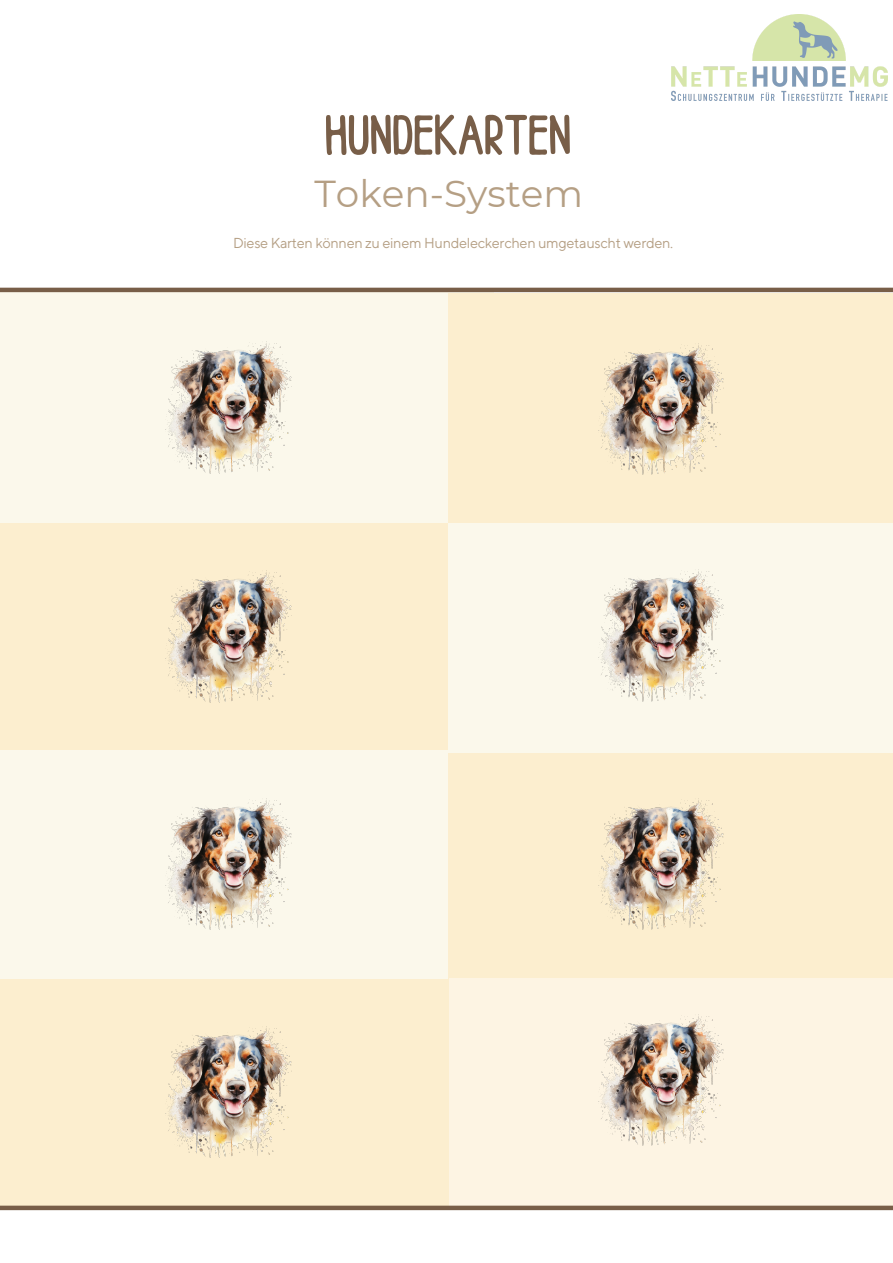
<style>
.page{position:relative;width:893px;height:1263px;background:#fff}
.page>*{position:absolute;margin:0;border:0;box-sizing:border-box;transform-origin:0 0}
.t1{font:59.47px "Ballpoint";color:#785e48}
.t2{font:37.42px "Montserrat";color:#b59f84}
.t3{font:14.33px "TT Norms Pro";letter-spacing:-.02em;color:#b59f84}
</style>
<div class="page">
<div style="left:0;top:951px;width:550px;height:257px;background:#fceecf"></div>
<div style="left:444px;top:717px;width:449px;height:263px;background:#fceecf"></div>
<div style="left:449px;top:979px;width:444px;height:227px;background:#fdf4e3"></div>
<div style="left:427px;top:491px;width:466px;height:261px;background:#fbf8eb"></div>
<div style="left:0;top:488px;width:448px;height:262px;background:#fceecf"></div>
<div style="left:0;top:292px;width:494px;height:230px;background:#fbf8eb"></div>
<div style="left:448px;top:293px;width:445px;height:229px;background:#fceecf"></div>
<hr style="left:0;top:288px;width:893px;height:4px;background:#785e48">
<div style="left:0;top:750px;width:448px;height:229px;background:#fbf8eb"></div>
<div style="left:0;top:1205px;width:893px;height:5px;background:#785e48"></div>
<img style="left:165px;top:341px;width:127px;height:133px">
<img style="left:165px;top:570px;width:127px;height:133px">
<img style="left:165px;top:798px;width:127px;height:132px">
<img style="left:165px;top:1026px;width:127px;height:132px">
<img style="left:598px;top:343px;width:126px;height:132px">
<img style="left:598px;top:569px;width:126px;height:133px">
<img style="left:598px;top:798px;width:126px;height:132px">
<img style="left:598px;top:1014px;width:126px;height:132px">
<img style="left:671px;top:14px;width:216px;height:87px">
<p class="t1" style="left:325px;top:107px;width:248px">HUNDEKARTEN</p>
<p class="t2" style="left:314px;top:171px;width:270px">Token-System</p>
<p class="t3" style="left:233px;top:234px;width:441px">Diese Karten können zu einem Hundeleckerchen umgetauscht werden.</p>
</div>
